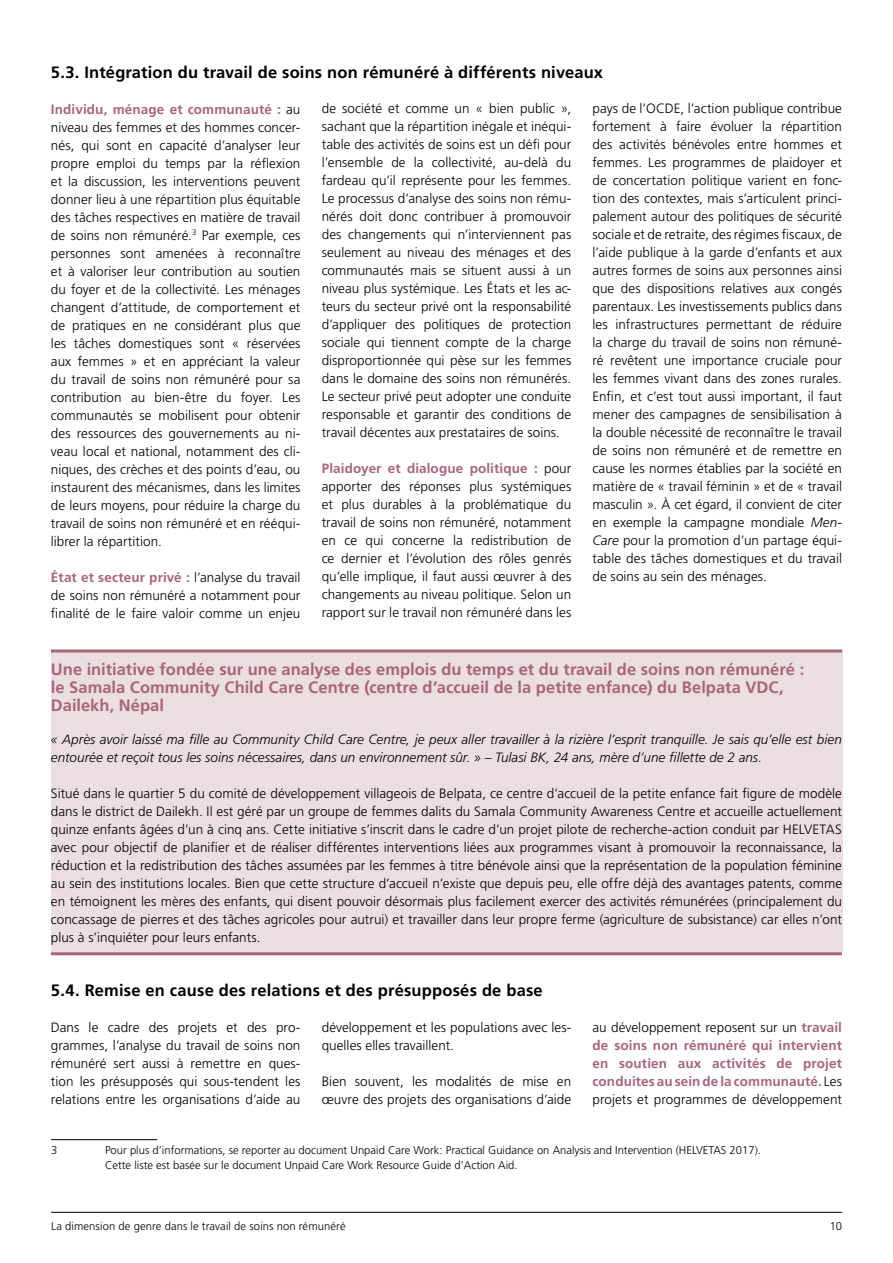
<style>
.page{position:relative;width:893px;height:1263px;background:#fff}
.page>*{position:absolute;margin:0;border:0;box-sizing:border-box;transform-origin:0 0}
.t1{font:700 16.5px/18px "Frutiger LT Pro";color:#a86576}
.t2{font:700 16.5px "Frutiger LT Pro";letter-spacing:.01em;color:#000}
.t3{font:300 13.5px/18px "Frutiger LT Pro";letter-spacing:.005em;color:#000;text-align:justify}
.t4{font:italic 300 13.5px/18px "Frutiger LT Pro";color:#000}
.t5{font:700 13.5px/18px "Frutiger LT Pro";letter-spacing:.005em;color:#a86576;text-align:justify}
.t6{font:300 11.25px/15px "Frutiger LT Pro";color:#000}
.s1{font-weight:700;color:#a86576}
.s2{font-style:italic}
.s3{font-weight:300;color:#000}
</style>
<div class="page">
<hr style="left:51px;top:1212px;width:791px;height:1px;background:#000">
<div style="left:51px;top:650px;width:791px;height:68px;background:#ebdee1"></div>
<hr style="left:51px;top:649px;width:791px;height:3px;background:#a86576">
<div style="left:51px;top:706px;width:791px;height:66px;background:#ebdee1"></div>
<div style="left:51px;top:760px;width:791px;height:30px;background:#ebdee1"></div>
<div style="left:51px;top:778px;width:791px;height:174px;background:#ebdee1"></div>
<hr style="left:51px;top:952px;width:791px;height:3px;background:#a86576">
<hr style="left:51px;top:1139px;width:106px;height:1px;background:#000">
<p class="t2" style="left:51px;top:62px;width:554px">5.3. Intégration du travail de soins non rémunéré à différents niveaux</p>
<p class="t3" style="left:51px;top:100px;width:251px"><span class="s1">Individu, ménage et communauté :</span> au niveau des femmes et des hommes concer&shy;nés, qui sont en capacité d’analyser leur propre emploi du temps par la réflexion et la discussion, les interventions peuvent donner lieu à une répartition plus équitable des tâches respectives en matière de travail de soins non rémunéré.<sup>3</sup> Par exemple, ces personnes sont amenées à reconnaître et à valoriser leur contribution au soutien du foyer et de la collectivité. Les ménages changent d’attitude, de comportement et de pratiques en ne considérant plus que les tâches domestiques sont « réservées aux femmes » et en appréciant la valeur du travail de soins non rémunéré pour sa contribution au bien-être du foyer. Les communautés se mobilisent pour obtenir des ressources des gouvernements au ni&shy;veau local et national, notamment des cli&shy;niques, des crèches et des points d’eau, ou instaurent des mécanismes, dans les limites de leurs moyens, pour réduire la charge du travail de soins non rémunéré et en rééqui&shy;librer la répartition.</p>
<p class="t3" style="left:51px;top:568px;width:251px"><span class="s1">État et secteur privé :</span> l’analyse du travail de soins non rémunéré a notamment pour finalité de le faire valoir comme un enjeu</p>
<p class="t3" style="left:592px;top:100px;width:251px">pays de l’OCDE, l’action publique contribue fortement à faire évoluer la répartition des activités bénévoles entre hommes et femmes. Les programmes de plaidoyer et de concertation politique varient en fonc&shy;tion des contextes, mais s’articulent princi&shy;palement autour des politiques de sécurité sociale et de retraite, des régimes fiscaux, de l’aide publique à la garde d’enfants et aux autres formes de soins aux personnes ainsi que des dispositions relatives aux congés parentaux. Les investissements publics dans les infrastructures permettant de réduire la charge du travail de soins non rémuné&shy;ré revêtent une importance cruciale pour les femmes vivant dans des zones rurales.<br>Enfin, et c’est tout aussi important, il faut mener des campagnes de sensibilisation à la double nécessité de reconnaître le travail de soins non rémunéré et de remettre en cause les normes établies par la société en matière de « travail féminin » et de « travail masculin ». À cet égard, il convient de citer en exemple la campagne mondiale <span class="s2">Men-Care</span> pour la promotion d’un partage équi&shy;table des tâches domestiques et du travail de soins au sein des ménages.</p>
<p class="t3" style="left:322px;top:100px;width:251px">de société et comme un « bien public », sachant que la répartition inégale et inéqui&shy;table des activités de soins est un défi pour l’ensemble de la collectivité, au-delà du fardeau qu’il représente pour les femmes.<br>Le processus d’analyse des soins non rému&shy;nérés doit donc contribuer à promouvoir des changements qui n’interviennent pas seulement au niveau des ménages et des communautés mais se situent aussi à un niveau plus systémique. Les États et les ac&shy;teurs du secteur privé ont la responsabilité d’appliquer des politiques de protection sociale qui tiennent compte de la charge disproportionnée qui pèse sur les femmes dans le domaine des soins non rémunérés.<br>Le secteur privé peut adopter une conduite responsable et garantir des conditions de travail décentes aux prestataires de soins.</p>
<p class="t3" style="left:322px;top:460px;width:251px"><span class="s1">Plaidoyer et dialogue politique :</span> pour apporter des réponses plus systémiques et plus durables à la problématique du travail de soins non rémunéré, notamment en ce qui concerne la redistribution de ce dernier et l’évolution des rôles genrés qu’elle implique, il faut aussi œuvrer à des changements au niveau politique. Selon un rapport sur le travail non rémunéré dans les</p>
<p class="t1" style="left:51px;top:660px;width:755px">Une initiative fondée sur une analyse des emplois du temps et du travail de soins non rémunéré : le Samala Community Child Care Centre (centre d’accueil de la petite enfance) du Belpata VDC,<br>Dailekh, Népal</p>
<p class="t4" style="left:51px;top:730px;width:792px">« Après avoir laissé ma fille au Community Child Care Centre, je peux aller travailler à la rizière l’esprit tranquille. Je sais qu’elle est bien entourée et reçoit tous les soins nécessaires, dans un environnement sûr. » – Tulasi BK, 24 ans, mère d’une fillette de 2 ans.</p>
<p class="t3" style="left:51px;top:784px;width:793px">Situé dans le quartier 5 du comité de développement villageois de Belpata, ce centre d’accueil de la petite enfance fait figure de modèle dans le district de Dailekh. Il est géré par un groupe de femmes dalits du Samala Community Awareness Centre et accueille actuellement quinze enfants âgées d’un à cinq ans. Cette initiative s’inscrit dans le cadre d’un projet pilote de recherche-action conduit par HELVETAS avec pour objectif de planifier et de réaliser différentes interventions liées aux programmes visant à promouvoir la reconnaissance, la réduction et la redistribution des tâches assumées par les femmes à titre bénévole ainsi que la représentation de la population féminine au sein des institutions locales. Bien que cette structure d’accueil n’existe que depuis peu, elle offre déjà des avantages patents, comme en témoignent les mères des enfants, qui disent pouvoir désormais plus facilement exercer des activités rémunérées (principalement du concassage de pierres et des tâches agricoles pour autrui) et travailler dans leur propre ferme (agriculture de subsistance) car elles n’ont plus à s’inquiéter pour leurs enfants.</p>
<p class="t2" style="left:51px;top:980px;width:493px">5.4. Remise en cause des relations et des présupposés de base</p>
<p class="t3" style="left:51px;top:1018px;width:251px">Dans le cadre des projets et des pro&shy;grammes, l’analyse du travail de soins non rémunéré sert aussi à remettre en ques&shy;tion les présupposés qui sous-tendent les relations entre les organisations d’aide au</p>
<p class="t3" style="left:322px;top:1018px;width:251px">développement et les populations avec les&shy;quelles elles travaillent.</p>
<p class="t5" style="left:592px;top:1018px;width:251px"><span class="s3">au développement reposent sur un</span> travail de soins non rémunéré qui intervient en soutien aux activités de projet conduites au sein de la communauté. <span class="s3">Les projets et programmes de développement</span></p>
<p class="t3" style="left:322px;top:1072px;width:251px">Bien souvent, les modalités de mise en œuvre des projets des organisations d’aide</p>
<p class="t6" style="left:51px;top:1143px;width:8px">3</p>
<p class="t6" style="left:105px;top:1143px;width:657px">Pour plus d’informations, se reporter au document Unpaid Care Work: Practical Guidance on Analysis and Intervention (HELVETAS 2017).<br>Cette liste est basée sur le document Unpaid Care Work Resource Guide d’Action Aid.</p>
<p class="t6" style="left:51px;top:1218px;width:296px">La dimension de genre dans le travail de soins non rémunéré</p>
<p class="t6" style="left:830px;top:1218px;width:14px">10</p>
</div>
